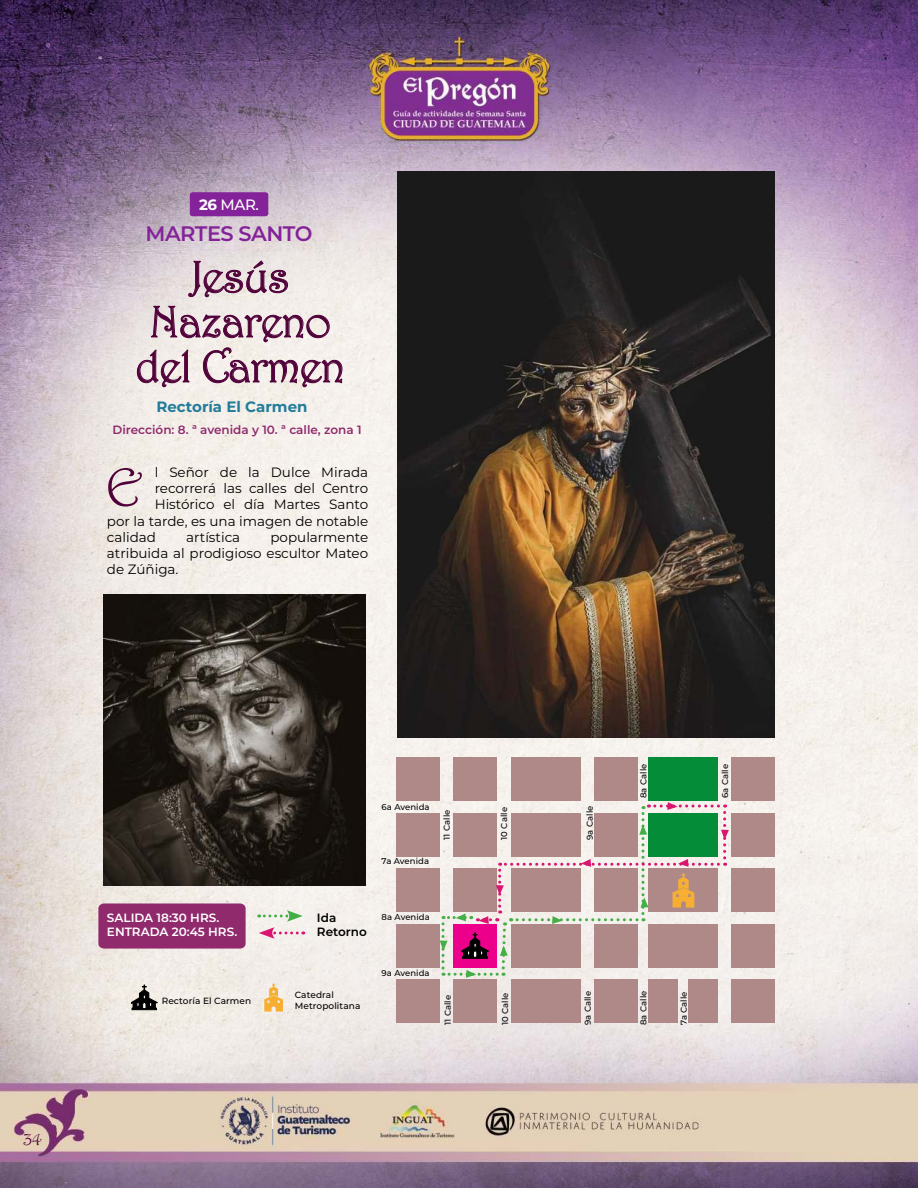
<style>
.page{position:relative;width:918px;height:1188px;background:#fff}
.page>*{position:absolute;margin:0;border:0;box-sizing:border-box;transform-origin:0 0}
.t1{font:54px "Harrington";color:#51023a}
.t2{font:45px/45px "Harrington";letter-spacing:-.025em;color:#51023a;text-align:center}
.t3{font:600 21px "Montserrat";letter-spacing:-.025em;color:#842399}
.t4{font:18px "Harrington";color:#51023a}
.t5{font:700 15px "Montserrat";color:#227c9a}
.t6{font:500 15px "Montserrat";color:#fff}
.t7{font:13.5px/16.2px "Montserrat";color:#000;text-align:justify}
.t8{font:600 12px "Montserrat";color:#902a6d}
.t9{font:600 12px/14.4px "Montserrat";color:#fff}
.t10{font:600 12px/14.4px "Montserrat";color:#000}
.t11{font:500 9px/10.8px "Montserrat";letter-spacing:.01em;color:#000}
.t12{font:500 8.55px "Montserrat";letter-spacing:.01em;color:#000}
.s1{font-weight:700}
</style>
<div class="page">
<img style="left:0;top:0;width:918px;height:1188px">
<svg style="left:188px;top:260px;width:100px;height:37px;background:#cdb9c1"></svg>
<svg style="left:137px;top:306px;width:206px;height:81px;background:#dacbcf"></svg>
<div style="left:396px;top:758px;width:44px;height:43px;background:#af8987"></div>
<div style="left:396px;top:813px;width:44px;height:43px;background:#af8987"></div>
<div style="left:396px;top:869px;width:44px;height:43px;background:#af8987"></div>
<div style="left:396px;top:924px;width:44px;height:43px;background:#af8987"></div>
<div style="left:396px;top:979px;width:44px;height:44px;background:#af8987"></div>
<div style="left:454px;top:758px;width:43px;height:43px;background:#af8987"></div>
<div style="left:454px;top:979px;width:43px;height:44px;background:#af8987"></div>
<div style="left:595px;top:758px;width:43px;height:43px;background:#af8987"></div>
<div style="left:595px;top:979px;width:43px;height:44px;background:#af8987"></div>
<div style="left:731px;top:758px;width:44px;height:43px;background:#af8987"></div>
<div style="left:731px;top:813px;width:44px;height:43px;background:#af8987"></div>
<div style="left:731px;top:869px;width:44px;height:43px;background:#af8987"></div>
<div style="left:731px;top:924px;width:44px;height:43px;background:#af8987"></div>
<div style="left:731px;top:979px;width:44px;height:44px;background:#af8987"></div>
<div style="left:511px;top:758px;width:70px;height:43px;background:#af8987"></div>
<div style="left:511px;top:979px;width:70px;height:44px;background:#af8987"></div>
<div style="left:648px;top:758px;width:70px;height:43px;background:#058c38"></div>
<div style="left:648px;top:979px;width:30px;height:44px;background:#af8987"></div>
<div style="left:689px;top:979px;width:29px;height:44px;background:#af8987"></div>
<svg style="left:440px;top:802px;width:289px;height:176px;background:#bfaaa5"></svg>
<svg style="left:259px;top:910px;width:45px;height:29px"></svg>
<svg style="left:131px;top:985px;width:27px;height:25px"></svg>
<svg style="left:264px;top:983px;width:19px;height:29px"></svg>
<div style="left:98px;top:903px;width:148px;height:46px;background:#902a6d"></div>
<img style="left:397px;top:171px;width:378px;height:567px">
<img style="left:104px;top:594px;width:262px;height:291px">
<div style="left:190px;top:192px;width:78px;height:24px;background:#842399;border-radius:3px"></div>
<p class="t6" style="left:199px;top:199px;width:61px"><span class="s1">26</span> MAR.</p>
<h3 class="t3" style="left:146px;top:222px;width:168px">MARTES SANTO</h3>
<h2 class="t2" style="left:135px;top:254px;width:212px">Jesús<br>Nazareno del Carmen</h2>
<p class="t5" style="left:156px;top:398px;width:153px">Rectoría El Carmen</p>
<p class="t8" style="left:113px;top:423px;width:251px">Dirección: 8. ª avenida y 10. ª calle, zona 1</p>
<p class="t7" style="left:155px;top:464px;width:215px">l Señor de la Dulce Mirada</p>
<p class="t7" style="left:155px;top:481px;width:215px">recorrerá las calles del Centro</p>
<p class="t7" style="left:155px;top:497px;width:215px">Histórico el día Martes Santo</p>
<p class="t7" style="left:107px;top:513px;width:263px">por la tarde, es una imagen de notable</p>
<p class="t7" style="left:107px;top:529px;width:51px">calidad</p>
<p class="t7" style="left:186px;top:529px;width:55px">artística</p>
<h1 class="t1" style="left:106px;top:458px;width:38px">E</h1>
<p class="t7" style="left:107px;top:529px;width:263px;text-indent:164px">popularmente atribuida al prodigioso escultor Mateo de Zúñiga.</p>
<h3 class="t4" style="left:24px;top:1129px;width:20px">34</h3>
<p class="t12" style="left:382px;top:804px;width:50px">6a Avenida</p>
<p class="t12" style="left:382px;top:858px;width:49px">7a Avenida</p>
<p class="t12" style="left:443px;top:840px;width:32px;rotate:-90deg">11 Calle</p>
<p class="t12" style="left:501px;top:840px;width:34px;rotate:-90deg">10 Calle</p>
<p class="t12" style="left:586px;top:840px;width:36px;rotate:-90deg">9a Calle</p>
<p class="t12" style="left:640px;top:798px;width:36px;rotate:-90deg">8a Calle</p>
<p class="t12" style="left:722px;top:798px;width:36px;rotate:-90deg">6a Calle</p>
<p class="t9" style="left:107px;top:910px;width:132px">SALIDA 18:30 HRS.<br>ENTRADA 20:45 HRS.</p>
<p class="t10" style="left:317px;top:910px;width:51px">Ida<br>Retorno</p>
<p class="t12" style="left:382px;top:914px;width:50px">8a Avenida</p>
<p class="t12" style="left:382px;top:969px;width:50px">9a Avenida</p>
<p class="t11" style="left:162px;top:996px;width:91px">Rectoría El Carmen</p>
<p class="t11" style="left:295px;top:990px;width:67px">Catedral<br>Metropolitana</p>
<p class="t12" style="left:444px;top:1025px;width:32px;rotate:-90deg">11 Calle</p>
<p class="t12" style="left:502px;top:1025px;width:34px;rotate:-90deg">10 Calle</p>
<p class="t12" style="left:584px;top:1025px;width:36px;rotate:-90deg">9a Calle</p>
<p class="t12" style="left:640px;top:1025px;width:36px;rotate:-90deg">8a Calle</p>
<p class="t12" style="left:680px;top:1025px;width:35px;rotate:-90deg">7a Calle</p>
</div>
